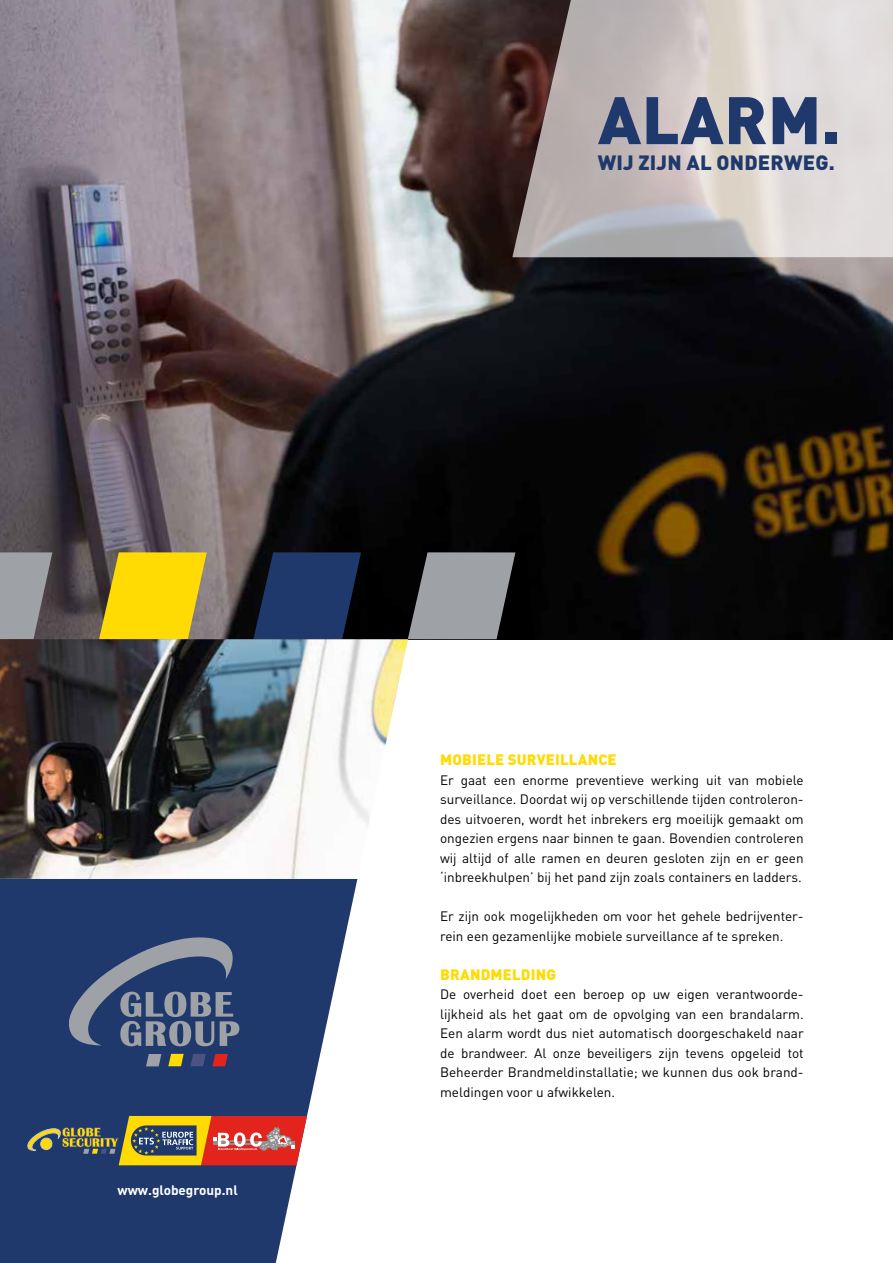
<style>
.page{position:relative;width:893px;height:1263px;background:#fff}
.page>*{position:absolute;margin:0;border:0;box-sizing:border-box;transform-origin:0 0}
.t1{font:900 66px "DIN Pro";letter-spacing:.01em;color:#20396c}
.t2{font:900 20.4px "DIN Pro";letter-spacing:.01em;color:#20396c}
.t3{font:900 15px "DIN Pro";letter-spacing:.01em;color:#ffdb03}
.t4{font:13.5px/19.5px "DIN Pro";color:#000;text-align:justify}
.t5{font:700 13.5px "DIN Pro";color:#fff}
</style>
<div class="page">
<img style="left:0;top:0;width:893px;height:639px">
<svg style="left:253px;top:552px;width:108px;height:87px;background:#1b2f59"></svg>
<svg style="left:408px;top:552px;width:107px;height:87px;background:#818488"></svg>
<svg style="left:99px;top:552px;width:108px;height:87px;background:#e2c314"></svg>
<svg style="left:0;top:552px;width:52px;height:87px;background:#8f9095"></svg>
<svg style="left:512px;top:0;width:381px;height:257px;background:#c3bbba"></svg>
<svg style="left:0;top:879px;width:357px;height:384px;background:#415681"></svg>
<img style="left:0;top:639px;width:408px;height:240px">
<svg style="left:168px;top:1054px;width:16px;height:12px"></svg>
<svg style="left:190px;top:1054px;width:16px;height:12px"></svg>
<svg style="left:146px;top:1054px;width:15px;height:12px"></svg>
<svg style="left:212px;top:1054px;width:16px;height:12px"></svg>
<svg style="left:66px;top:935px;width:175px;height:113px;background:#4d5e80"></svg>
<svg style="left:27px;top:1116px;width:280px;height:49px;background:#99674d"></svg>
<h1 class="t1" style="left:598px;top:75px;width:244px">ALARM.</h1>
<h2 class="t2" style="left:598px;top:148px;width:238px">WIJ ZIJN AL ONDERWEG.</h2>
<p class="t5" style="left:117px;top:1181px;width:122px">www.globegroup.nl</p>
<p class="t3" style="left:440px;top:749px;width:178px">MOBIELE SURVEILLANCE</p>
<p class="t4" style="left:440px;top:769px;width:365px">Er gaat een enorme preventieve werking uit van mobiele surveillance. Doordat wij op verschillende tijden controleron&shy;des uitvoeren, wordt het inbrekers erg moeilijk gemaakt om ongezien ergens naar binnen te gaan. Bovendien controleren wij altijd of alle ramen en deuren gesloten zijn en er geen ‘inbreekhulpen’ bij het pand zijn zoals containers en ladders.</p>
<p class="t4" style="left:440px;top:906px;width:365px">Er zijn ook mogelijkheden om voor het gehele bedrijventer&shy;rein een gezamenlijke mobiele surveillance af te spreken.</p>
<p class="t3" style="left:440px;top:964px;width:117px">BRANDMELDING</p>
<p class="t4" style="left:440px;top:984px;width:365px">De overheid doet een beroep op uw eigen verantwoorde&shy;lijkheid als het gaat om de opvolging van een brandalarm.<br>Een alarm wordt dus niet automatisch doorgeschakeld naar de brandweer. Al onze beveiligers zijn tevens opgeleid tot Beheerder Brandmeldinstallatie; we kunnen dus ook brand&shy;meldingen voor u afwikkelen.</p>
</div>
